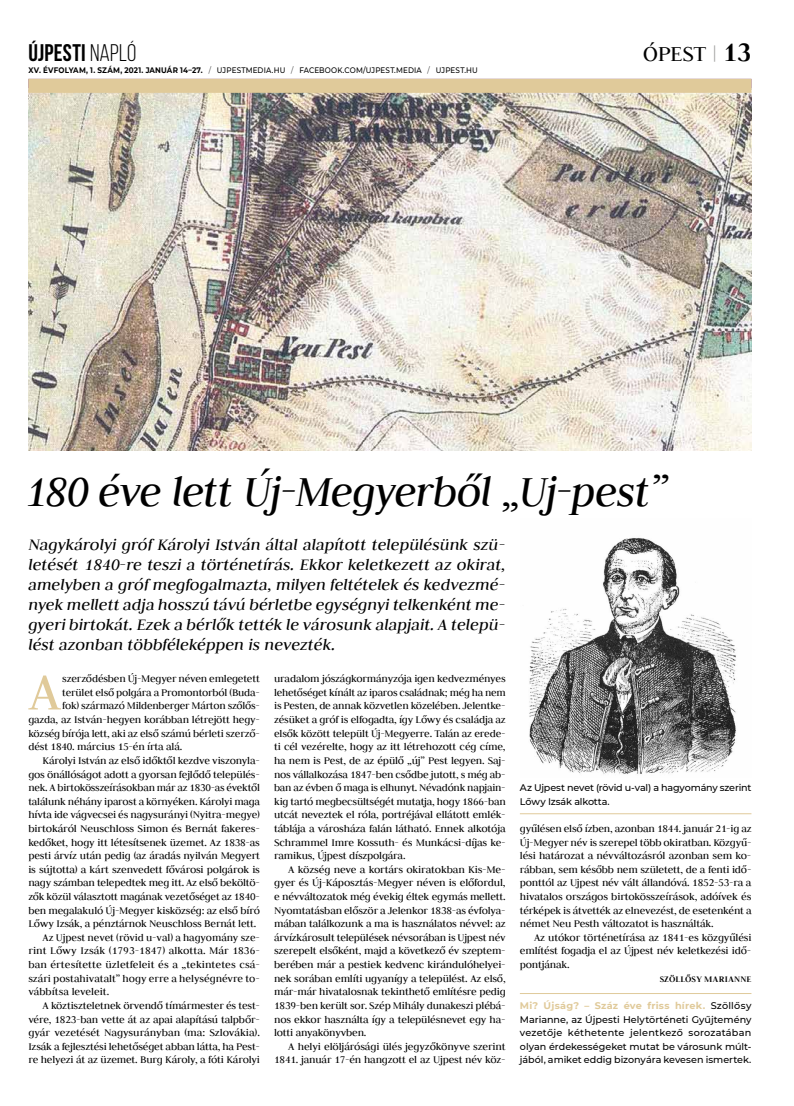
<style>
.page{position:relative;width:794px;height:1106px;background:#fff}
.page>*{position:absolute;margin:0;border:0;box-sizing:border-box;transform-origin:0 0}
.t1{font:58px "Judson";color:#e0ca9a}
.t2{font:italic 48px "Judson";letter-spacing:-.02em;color:#000;scale:.95 1}
.t3{font:700 24px "Bebas Neue";letter-spacing:.01em;color:#000}
.t4{font:24px "Judson";letter-spacing:-.015em;color:#000}
.t5{font:italic 18px/20px "Judson";color:#000;text-align:justify}
.t6{font:11.5px/13.6px "Judson";letter-spacing:-.015em;color:#000;text-align:justify}
.t7{font:11.5px "Judson";letter-spacing:.005em;color:#000}
.t8{font:500 9.6px/13.6px "Montserrat";letter-spacing:-.01em;color:#000;text-align:justify}
.t9{font:700 9.6px "Judson";letter-spacing:.025em;color:#000}
.t10{font:500 8px "Montserrat";letter-spacing:.015em;color:#000;scale:.9 1}
.s1{font-weight:400}
.s2{font-weight:700}
.s3{font-weight:300}
.s4{color:#9d9d9c}
.s5{font-weight:700;font-size:30px}
.s6{font-weight:700;color:#e0ca9a}
</style>
<div class="page">
<hr style="left:520px;top:993px;width:231px;height:1px;background:#e0ca9a">
<img style="left:28px;top:93px;width:723px;height:358px">
<img style="left:529px;top:537px;width:207px;height:237px">
<hr style="left:520px;top:813px;width:231px;height:1px;background:#e0ca9a">
<div style="left:28px;top:79px;width:723px;height:14px;background:#e0ca9a"></div>
<h3 class="t3" style="left:28px;top:39px;width:109px">ÚJPESTI <span class="s1">NAPLÓ</span></h3>
<p class="t10" style="left:28px;top:65px;width:501px"><span class="s2">XV. ÉVFOLYAM, 1. SZÁM, 2021. JANUÁR 14–27.</span> <span class="s3">/</span> UJPESTMEDIA.HU <span class="s3">/</span> FACEBOOK.COM/UJPEST.MEDIA <span class="s3">/</span> UJPEST.HU</p>
<h3 class="t4" style="left:643px;top:39px;width:110px">ÓPEST <span class="s4">|</span> <span class="s5">13</span></h3>
<h2 class="t2" style="left:23px;top:462px;width:680px">180 éve lett Új-Megyerből „Uj-pest”</h2>
<p class="t5" style="left:28px;top:534px;width:479px">Nagykárolyi gróf Károlyi István által alapított településünk szü&shy;letését 1840-re teszi a történetírás. Ekkor keletkezett az okirat, amelyben a gróf megfogalmazta, milyen feltételek és kedvezmé&shy;nyek mellett adja hosszú távú bérletbe egységnyi telkenként me&shy;gyeri birtokát. Ezek a bérlők tették le városunk alapjait. A telepü&shy;lést azonban többféleképpen is nevezték.</p>
<h1 class="t1" style="left:29px;top:657px;width:33px">A</h1>
<p class="t6" style="left:62px;top:671px;width:199px">szerződésben Új-Megyer néven emlegetett</p>
<p class="t6" style="left:62px;top:685px;width:199px">terület első polgára a Promontorból (Buda-</p>
<p class="t6" style="left:62px;top:699px;width:199px">fok) származó Mildenberger Márton szőlős-</p>
<p class="t6" style="left:28px;top:712px;width:233px">gazda, az István-hegyen korábban létrejött hegy-</p>
<p class="t6" style="left:28px;top:726px;width:233px">község bírója lett, aki az első számú bérleti szerző-</p>
<p class="t6" style="left:28px;top:739px;width:155px">dést 1840. március 15-én írta alá.</p>
<p class="t6" style="left:43px;top:753px;width:219px">Károlyi István az első időktől kezdve viszonyla-</p>
<p class="t6" style="left:28px;top:767px;width:233px">gos önállóságot adott a gyorsan fejlődő település-</p>
<p class="t6" style="left:28px;top:780px;width:233px">nek. A birtokösszeírásokban már az 1830-as évektől</p>
<p class="t6" style="left:28px;top:794px;width:233px">találunk néhány iparost a környéken. Károlyi maga</p>
<p class="t6" style="left:28px;top:807px;width:233px">hívta ide vágvecsei és nagysurányi (Nyitra-megye)</p>
<p class="t6" style="left:28px;top:821px;width:233px">birtokáról Neuschloss Simon és Bernát fakeres-</p>
<p class="t6" style="left:28px;top:835px;width:233px">kedőket, hogy itt létesítsenek üzemet. Az 1838-as</p>
<p class="t6" style="left:28px;top:848px;width:233px">pesti árvíz után pedig (az áradás nyilván Megyert</p>
<p class="t6" style="left:28px;top:862px;width:233px">is sújtotta) a kárt szenvedett fővárosi polgárok is</p>
<p class="t6" style="left:28px;top:875px;width:233px">nagy számban telepedtek meg itt. Az első beköltö-</p>
<p class="t6" style="left:28px;top:889px;width:233px">zők közül választott magának vezetőséget az 1840-</p>
<p class="t6" style="left:28px;top:903px;width:233px">ben megalakuló Új-Megyer kisközség: az első bíró</p>
<p class="t6" style="left:28px;top:916px;width:229px">Lőwy Izsák, a pénztárnok Neuschloss Bernát lett.</p>
<p class="t6" style="left:43px;top:930px;width:219px">Az Ujpest nevet (rövid u-val) a hagyomány sze-</p>
<p class="t7" style="left:28px;top:944px;width:233px">rint Lőwy Izsák (1793-1847) alkotta. Már 1836-</p>
<p class="t7" style="left:28px;top:957px;width:233px">ban értesítette üzletfeleit és a „tekintetes csá-</p>
<p class="t6" style="left:28px;top:971px;width:233px">szári postahivatalt” hogy erre a helységnévre to-</p>
<p class="t6" style="left:28px;top:984px;width:82px">vábbítsa leveleit.</p>
<p class="t6" style="left:43px;top:998px;width:219px">A köztiszteletnek örvendő tímármester és test-</p>
<p class="t6" style="left:28px;top:1012px;width:233px">vére, 1823-ban vette át az apai alapítású talpbőr-</p>
<p class="t6" style="left:28px;top:1025px;width:233px">gyár vezetését Nagysurányban (ma: Szlovákia).</p>
<p class="t6" style="left:28px;top:1039px;width:233px">Izsák a fejlesztési lehetőséget abban látta, ha Pest-</p>
<p class="t6" style="left:28px;top:1052px;width:233px">re helyezi át az üzemet. Burg Károly, a fóti Károlyi</p>
<p class="t6" style="left:274px;top:671px;width:233px">uradalom jószágkormányzója igen kedvezményes lehetőséget kínált az iparos családnak; még ha nem is Pesten, de annak közvetlen közelében. Jelentke&shy;zésüket a gróf is elfogadta, így Lőwy és családja az elsők között települt Új-Megyerre. Talán az erede&shy;ti cél vezérelte, hogy az itt létrehozott cég címe, ha nem is Pest, de az épülő „új” Pest legyen. Saj&shy;nos vállalkozása 1847-ben csődbe jutott, s még ab&shy;ban az évben ő maga is elhunyt. Névadónk napjain&shy;kig tartó megbecsültségét mutatja, hogy 1866-ban utcát neveztek el róla, portréjával ellátott emlék&shy;táblája a városháza falán látható. Ennek alkotója Schrammel Imre Kossuth- és Munkácsi-díjas ke&shy;ramikus, Újpest díszpolgára.</p>
<p class="t6" style="left:274px;top:862px;width:233px;text-indent:14px">A község neve a kortárs okiratokban Kis-Me&shy;gyer és Új-Káposztás-Megyer néven is előfordul, e névváltozatok még évekig éltek egymás mellett.<br>Nyomtatásban először a Jelenkor 1838-as évfolya&shy;mában találkozunk a ma is használatos névvel: az árvízkárosult települések névsorában is Ujpest név szerepelt elsőként, majd a következő év szeptem&shy;berében már a pestiek kedvenc kirándulóhelyei&shy;nek sorában említi ugyanígy a települést. Az első, már-már hivatalosnak tekinthető említésre pedig 1839-ben került sor. Szép Mihály dunakeszi plébá&shy;nos ekkor használta így a településnevet egy ha&shy;lotti anyakönyvben.</p>
<p class="t6" style="left:274px;top:1039px;width:233px;text-align:right">A helyi elöljárósági ülés jegyzőkönyve szerint<br>1841. január 17-én hangzott el az Ujpest név köz-</p>
<p class="t8" style="left:520px;top:780px;width:233px">Az Ujpest nevet (rövid u-val) a hagyomány szerint<br>Lőwy Izsák alkotta.</p>
<p class="t6" style="left:520px;top:821px;width:233px">gyűlésen első ízben, azonban 1844. január 21-ig az Új-Megyer név is szerepel több okiratban. Közgyű&shy;lési határozat a névváltozásról azonban sem ko&shy;rábban, sem később nem született, de a fenti idő&shy;ponttól az Ujpest név vált állandóvá. 1852-53-ra a hivatalos országos birtokösszeírások, adóívek és térképek is átvették az elnevezést, de esetenként a német Neu Pesth változatot is használták.</p>
<p class="t6" style="left:520px;top:930px;width:233px;text-indent:14px">Az utókor történetírása az 1841-es közgyűlési említést fogadja el az Újpest név keletkezési idő&shy;pontjának.</p>
<p class="t9" style="left:660px;top:973px;width:93px">SZÖLLŐSY MARIANNE</p>
<p class="t8" style="left:520px;top:998px;width:233px"><span class="s6">Mi? Újság? – Száz éve friss hírek.</span> Szöllősy Marianne, az Újpesti Helytörténeti Gyűjtemény vezetője kéthetente jelentkező sorozatában olyan érdekességeket mutat be városunk múlt&shy;jából, amiket eddig bizonyára kevesen ismertek.</p>
</div>
